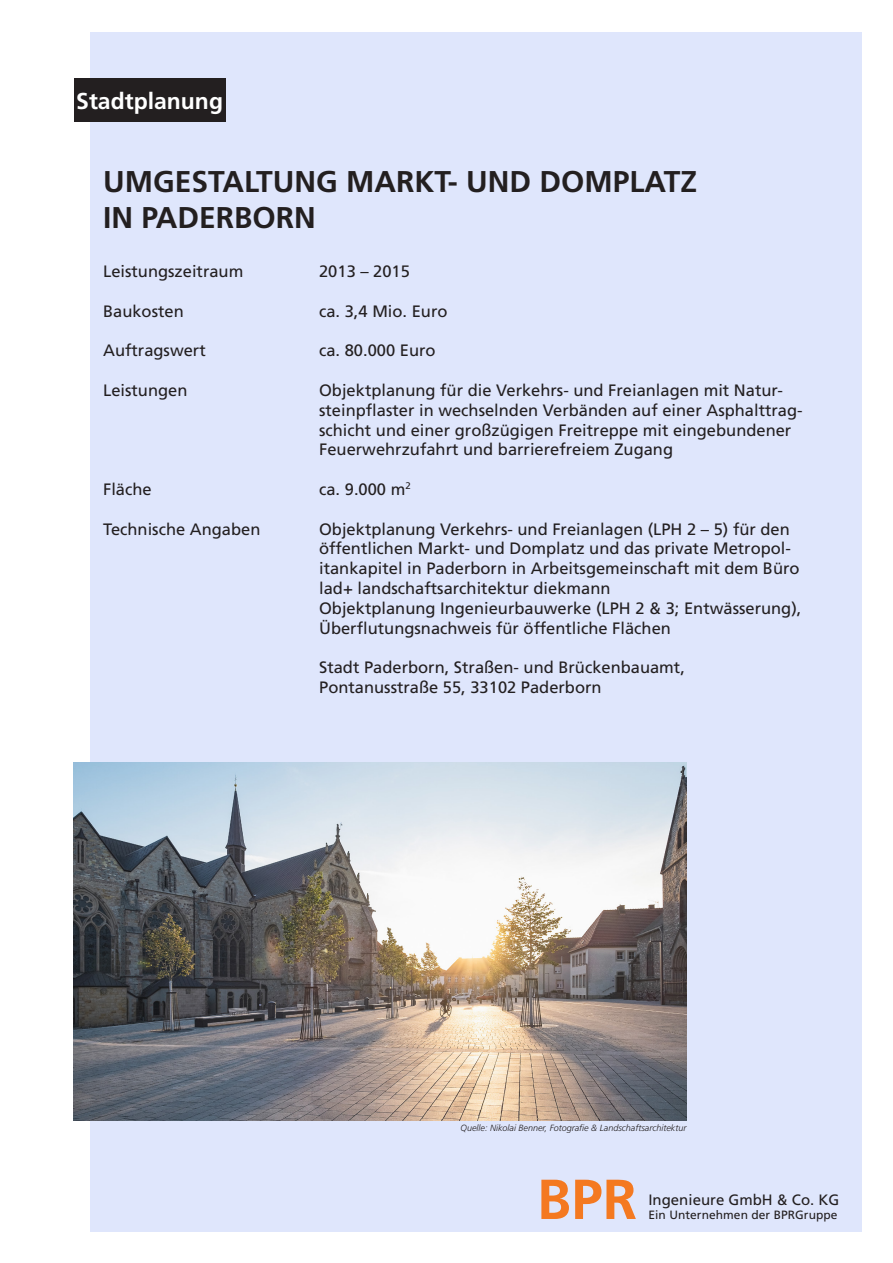
<style>
.page{position:relative;width:893px;height:1263px;background:#fff}
.page>*{position:absolute;margin:0;border:0;box-sizing:border-box;transform-origin:0 0}
.t1{font:700 56.25px "Frutiger LT Std";color:#f47921}
.t2{font:700 30px/36px "Frutiger LT Std";color:#231f20}
.t3{font:700 22.95px "Frutiger LT Std";color:#fff}
.t4{font:16.5px/19.8px "Frutiger LT Std";color:#231f20}
.t5{font:15px "Frutiger LT Std";color:#231f20}
.t6{font:12px "Frutiger LT Std";letter-spacing:.005em;color:#231f20}
.t7{font:italic 300 9px "Frutiger LT Pro";color:#231f20}
</style>
<div class="page">
<div style="left:90px;top:32px;width:771px;height:1200px;background:#dfe6fc"></div>
<div style="left:74px;top:79px;width:151px;height:43px;background:#231f20"></div>
<img style="left:74px;top:762px;width:612px;height:358px">
<p class="t3" style="left:76px;top:88px;width:148px">Stadtplanung</p>
<p class="t2" style="left:103px;top:163px;width:595px">UMGESTALTUNG MARKT- UND DOMPLATZ<br>IN PADERBORN</p>
<p class="t4" style="left:103px;top:262px;width:142px">Leistungszeitraum</p>
<p class="t4" style="left:319px;top:262px;width:92px">2013 – 2015</p>
<p class="t4" style="left:103px;top:301px;width:82px">Baukosten</p>
<p class="t4" style="left:319px;top:301px;width:130px">ca. 3,4 Mio. Euro</p>
<p class="t4" style="left:103px;top:341px;width:104px">Auftragswert</p>
<p class="t4" style="left:319px;top:341px;width:118px">ca. 80.000 Euro</p>
<p class="t4" style="left:103px;top:380px;width:86px">Leistungen</p>
<p class="t4" style="left:319px;top:380px;width:485px">Objektplanung für die Verkehrs- und Freianlagen mit Natur&shy;steinpflaster in wechselnden Verbänden auf einer Asphalttrag&shy;schicht und einer großzügigen Freitreppe mit eingebundener Feuerwehrzufahrt und barrierefreiem Zugang</p>
<p class="t4" style="left:103px;top:479px;width:50px">Fläche</p>
<p class="t4" style="left:319px;top:479px;width:93px">ca. 9.000 m<sup>2</sup></p>
<p class="t4" style="left:103px;top:519px;width:159px">Technische Angaben</p>
<p class="t4" style="left:319px;top:519px;width:484px">Objektplanung Verkehrs- und Freianlagen (LPH 2 – 5) für den öffentlichen Markt- und Domplatz und das private Metropol&shy;itankapitel in Paderborn in Arbeitsgemeinschaft mit dem Büro lad+ landschaftsarchitektur diekmann<br>Objektplanung Ingenieurbauwerke (LPH 2 &amp; 3; Entwässerung), Überflutungsnachweis für öffentliche Flächen</p>
<p class="t4" style="left:319px;top:658px;width:367px">Stadt Paderborn, Straßen- und Brückenbauamt,<br>Pontanusstraße 55, 33102 Paderborn</p>
<p class="t7" style="left:461px;top:1123px;width:227px">Quelle: Nikolai Benner, Fotografie &amp; Landschaftsarchitektur</p>
<p class="t1" style="left:537px;top:1166px;width:102px">BPR</p>
<p class="t5" style="left:648px;top:1191px;width:192px">Ingenieure GmbH &amp; Co. KG</p>
<p class="t6" style="left:648px;top:1208px;width:191px">Ein Unternehmen der BPRGruppe</p>
</div>
